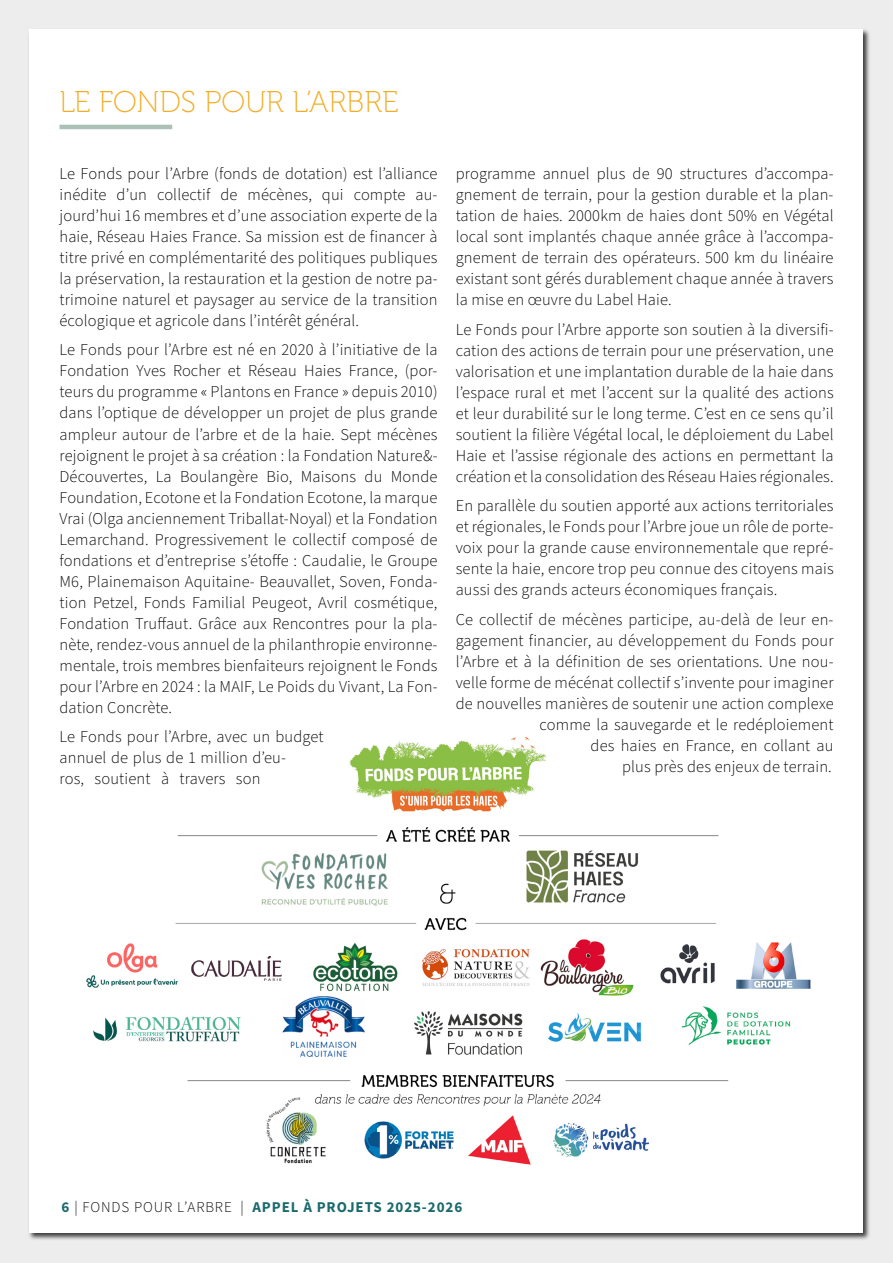
<style>
.page{position:relative;width:893px;height:1263px;background:#ededed}
.page>*{position:absolute;margin:0;border:0;box-sizing:border-box;transform-origin:0 0}
.t1{font:30px "Museo 100";color:#f2ad25}
.t2{font:300 16.5px/21px "Source Sans Pro";letter-spacing:.01em;color:#000;text-align:justify}
.t3{font:700 15px "Source Sans Pro";letter-spacing:.06em;color:#1a6a6c}
.s1{font-weight:300;color:#000}
</style>
<div class="page">
<div style="left:28px;top:28px;width:843px;height:1213px;background:#000;opacity:.75"></div>
<div style="left:30px;top:30px;width:833px;height:1203px;background:#fff"></div>
<hr style="left:60px;top:125px;width:112px;height:4px;background:#acc1b5">
<img style="left:86px;top:736px;width:725px;height:429px">
<h1 class="t1" style="left:60px;top:86px;width:341px">LE FONDS POUR L’ARBRE</h1>
<p class="t2" style="left:60px;top:163px;width:380px">Le Fonds pour l’Arbre (fonds de dotation) est l’alliance inédite d’un collectif de mécènes, qui compte au&shy;jourd’hui 16 membres et d’une association experte de la haie, Réseau Haies France. Sa mission est de financer à titre privé en complémentarité des politiques publiques la préservation, la restauration et la gestion de notre pa&shy;trimoine naturel et paysager au service de la transition écologique et agricole dans l’intérêt général.</p>
<p class="t2" style="left:60px;top:340px;width:380px">Le Fonds pour l’Arbre est né en 2020 à l’initiative de la Fondation Yves Rocher et Réseau Haies France, (por&shy;teurs du programme « Plantons en France » depuis 2010) dans l’optique de développer un projet de plus grande ampleur autour de l’arbre et de la haie. Sept mécènes rejoignent le projet à sa création : la Fondation Nature&amp;- Découvertes, La Boulangère Bio, Maisons du Monde Foundation, Ecotone et la Fondation Ecotone, la marque Vrai (Olga anciennement Triballat-Noyal) et la Fondation Lemarchand. Progressivement le collectif composé de fondations et d’entreprise s’étoffe : Caudalie, le Groupe M6, Plainemaison Aquitaine- Beauvallet, Soven, Fonda&shy;tion Petzel, Fonds Familial Peugeot, Avril cosmétique, Fondation Truffaut. Grâce aux Rencontres pour la pla&shy;nète, rendez-vous annuel de la philanthropie environne&shy;mentale, trois membres bienfaiteurs rejoignent le Fonds pour l’Arbre en 2024 : la MAIF, Le Poids du Vivant, La Fon&shy;dation Concrète.</p>
<p class="t2" style="left:60px;top:727px;width:266px;text-align:left">Le Fonds pour l’Arbre, avec un budget annuel de plus de 1 million d’eu-<br>ros, soutient à travers son</p>
<p class="t2" style="left:456px;top:164px;width:379px">programme annuel plus de 90 structures d’accompa&shy;gnement de terrain, pour la gestion durable et la plan&shy;tation de haies. 2000km de haies dont 50% en Végétal local sont implantés chaque année grâce à l’accompa&shy;gnement de terrain des opérateurs. 500 km du linéaire existant sont gérés durablement chaque année à travers la mise en œuvre du Label Haie.</p>
<p class="t2" style="left:456px;top:319px;width:379px">Le Fonds pour l’Arbre apporte son soutien à la diversifi&shy;cation des actions de terrain pour une préservation, une valorisation et une implantation durable de la haie dans l’espace rural et met l’accent sur la qualité des actions et leur durabilité sur le long terme. C’est en ce sens qu’il soutient la filière Végétal local, le déploiement du Label Haie et l’assise régionale des actions en permettant la création et la consolidation des Réseau Haies régionales.</p>
<p class="t2" style="left:456px;top:496px;width:379px">En parallèle du soutien apporté aux actions territoriales et régionales, le Fonds pour l’Arbre joue un rôle de porte&shy;voix pour la grande cause environnementale que repré&shy;sente la haie, encore trop peu connue des citoyens mais aussi des grands acteurs économiques français.</p>
<p class="t2" style="left:456px;top:609px;width:379px;text-align:right">Ce collectif de mécènes participe, au-delà de leur en&shy;gagement financier, au développement du Fonds pour l’Arbre et à la définition de ses orientations. Une nou&shy;velle forme de mécénat collectif s’invente pour imaginer de nouvelles manières de soutenir une action complexe comme la sauvegarde et le redéploiement<br>des haies en France, en collant au<br>plus près des enjeux de terrain.</p>
<p class="t3" style="left:62px;top:1197px;width:402px">6 <span class="s1">| FONDS POUR L’ARBRE |</span> APPEL À PROJETS 2025-2026</p>
</div>
